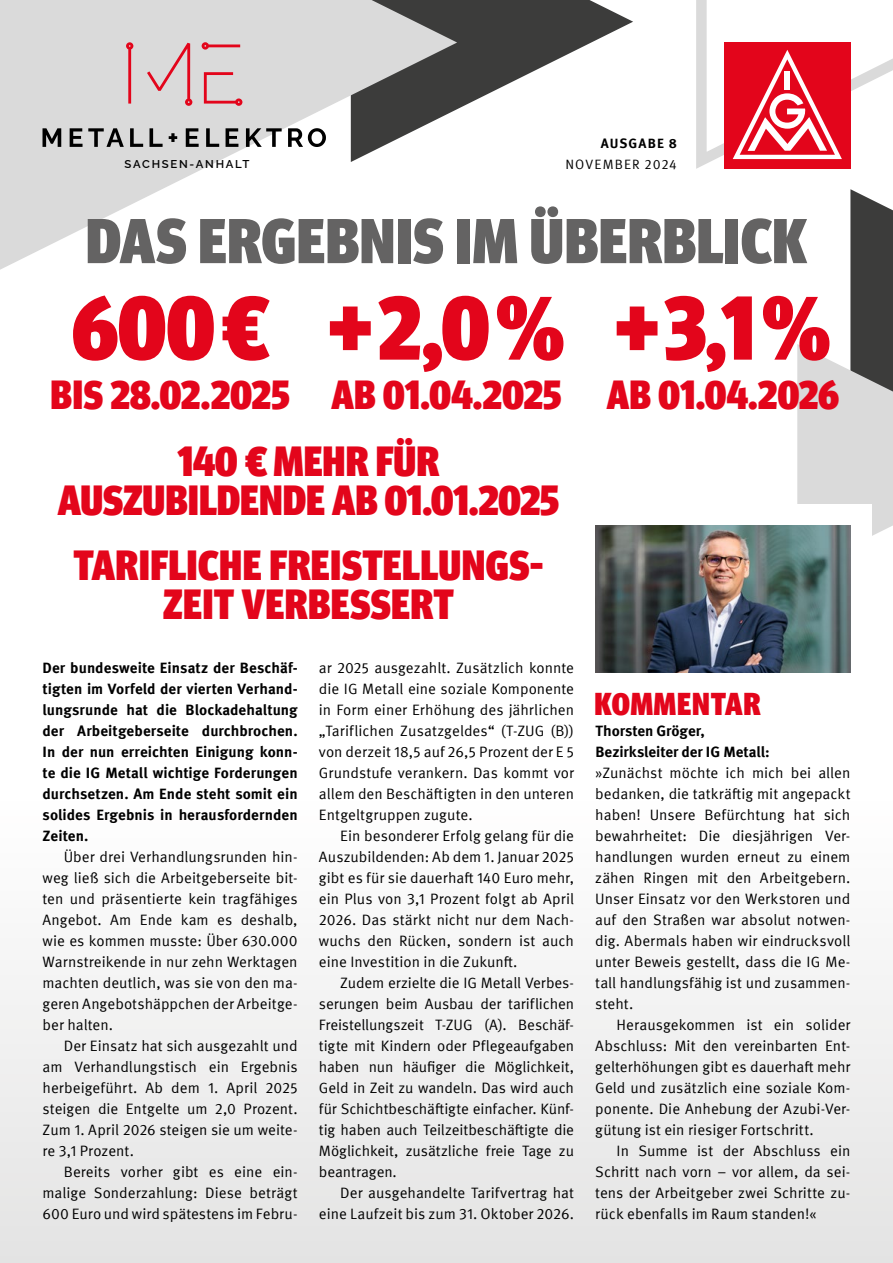
<style>
.page{position:relative;width:893px;height:1263px;background:#fff}
.page>*{position:absolute;margin:0;border:0;box-sizing:border-box;transform-origin:0 0}
.t1{font:900 condensed 90px "Meta Head IGM";color:#e3051b}
.t2{font:900 condensed 63.3px "Meta Head IGM";letter-spacing:.01em;color:#646363}
.t3{font:900 condensed 42px/39px "Meta Head IGM";letter-spacing:.005em;color:#e3051b;text-align:center}
.t4{font:900 condensed 40.5px "Meta Head IGM";letter-spacing:-.01em;color:#e3051b}
.t5{font:900 condensed 31.5px "Meta Head IGM";letter-spacing:.03em;color:#e3051b}
.t6{font:15px/21px "Meta IGM";color:#000;text-align:justify}
.t7{font:700 15px/21px "Meta IGM";color:#000}
.t8{font:13.5px "Meta IGM";letter-spacing:.08em;color:#000}
.t9{font:700 13.5px "Meta IGM";letter-spacing:.085em;color:#000}
.t10{font:600 11.4px "Raleway";letter-spacing:.15em;color:#000}
</style>
<div class="page">
<svg style="left:797px;top:189px;width:96px;height:347px"></svg>
<svg style="left:457px;top:0;width:176px;height:110px;fill:#3c3c3b"></svg>
<div style="left:0;top:799px;width:893px;height:464px;background:linear-gradient(to right,#f1f1f1,#f1f1f1)"></div>
<svg style="left:696px;top:0;width:197px;height:169px"></svg>
<div style="left:574px;top:505px;width:298px;height:84px;background:#fff"></div>
<img style="left:595px;top:526px;width:255px;height:147px">
<svg style="left:0;top:0;width:457px;height:270px;fill:#dadada"></svg>
<svg style="left:43px;top:128px;width:283px;height:19px;background:#959595"></svg>
<svg style="left:126px;top:42px;width:7px;height:62px"></svg>
<svg style="left:147px;top:43px;width:45px;height:63px;background:#dbbbbe"></svg>
<svg style="left:202px;top:42px;width:38px;height:8px"></svg>
<svg style="left:204px;top:72px;width:38px;height:34px"></svg>
<p class="t10" style="left:125px;top:155px;width:126px">SACHSEN-ANHALT</p>
<p class="t9" style="left:601px;top:132px;width:78px">AUSGABE 8</p>
<p class="t8" style="left:565px;top:154px;width:113px">NOVEMBER 2024</p>
<h2 class="t2" style="left:86px;top:190px;width:723px">DAS ERGEBNIS IM ÜBERBLICK</h2>
<h1 class="t1" style="left:72px;top:256px;width:760px">600€ +2,0% +3,1%</h1>
<h3 class="t4" style="left:51px;top:362px;width:241px">BIS 28.02.2025</h3>
<h3 class="t4" style="left:607px;top:362px;width:234px">AB 01.04.2026</h3>
<h3 class="t4" style="left:331px;top:362px;width:232px">AB 01.04.2025</h3>
<h3 class="t3" style="left:58px;top:439px;width:503px">140 € MEHR FÜR<br>AUSZUBILDENDE AB 01.01.2025</h3>
<h3 class="t3" style="left:74px;top:543px;width:471px">TARIFLICHE FREISTELLUNGS-<br>ZEIT VERBESSERT</h3>
<p class="t7" style="left:43px;top:656px;width:257px;text-align:justify">Der bundesweite Einsatz der Beschäf&shy;tigten im Vorfeld der vierten Verhand&shy;lungsrunde hat die Blockadehaltung der Arbeitgeberseite durchbrochen.<br>In der nun erreichten Einigung konn&shy;te die IG Metall wichtige Forderungen durchsetzen. Am Ende steht somit ein solides Ergebnis in herausfordernden Zeiten.</p>
<p class="t6" style="left:43px;top:845px;width:257px;text-indent:21px">Über drei Verhandlungsrunden hin&shy;weg ließ sich die Arbeitgeberseite bit&shy;ten und präsentierte kein tragfähiges Angebot. Am Ende kam es deshalb, wie es kommen musste: Über 630.000<br>Warnstreikende in nur zehn Werktagen machten deutlich, was sie von den ma&shy;geren Angebotshäppchen der Arbeitge&shy;ber halten.</p>
<p class="t6" style="left:43px;top:1034px;width:257px;text-indent:21px">Der Einsatz hat sich ausgezahlt und am Verhandlungstisch ein Ergebnis herbeigeführt. Ab dem 1. April 2025 steigen die Entgelte um 2,0 Prozent.<br>Zum 1. April 2026 steigen sie um weite&shy;re 3,1 Prozent.</p>
<p class="t6" style="left:43px;top:1160px;width:257px;text-indent:21px">Bereits vorher gibt es eine ein&shy;malige Sonderzahlung: Diese beträgt 600 Euro und wird spätestens im Febru-</p>
<p class="t6" style="left:319px;top:656px;width:257px">ar 2025 ausgezahlt. Zusätzlich konnte die IG Metall eine soziale Komponente in Form einer Erhöhung des jährlichen „Tariflichen Zusatzgeldes“ (T-ZUG (B)) von derzeit 18,5 auf 26,5 Prozent der E 5<br>Grundstufe verankern. Das kommt vor allem den Beschäftigten in den unteren Entgeltgruppen zugute.</p>
<p class="t6" style="left:319px;top:824px;width:257px;text-indent:21px">Ein besonderer Erfolg gelang für die Auszubildenden: Ab dem 1. Januar 2025 gibt es für sie dauerhaft 140 Euro mehr, ein Plus von 3,1 Prozent folgt ab April 2026. Das stärkt nicht nur dem Nach&shy;wuchs den Rücken, sondern ist auch eine Investition in die Zukunft.</p>
<p class="t6" style="left:319px;top:971px;width:257px;text-indent:21px">Zudem erzielte die IG Metall Verbes&shy;serungen beim Ausbau der tariflichen Freistellungszeit T-ZUG (A). Beschäf&shy;tigte mit Kindern oder Pflegeaufgaben haben nun häufiger die Möglichkeit, Geld in Zeit zu wandeln. Das wird auch für Schichtbeschäftigte einfacher. Künf&shy;tig haben auch Teilzeitbeschäftigte die Möglichkeit, zusätzliche freie Tage zu beantragen.</p>
<p class="t6" style="left:319px;top:1181px;width:257px;text-align:right">Der ausgehandelte Tarifvertrag hat eine Laufzeit bis zum 31. Oktober 2026.</p>
<h3 class="t5" style="left:594px;top:678px;width:168px">KOMMENTAR</h3>
<p class="t7" style="left:595px;top:719px;width:176px">Thorsten Gröger,<br>Bezirksleiter der IG Metall:</p>
<p class="t6" style="left:595px;top:761px;width:257px">»Zunächst möchte ich mich bei allen bedanken, die tatkräftig mit angepackt haben! Unsere Befürchtung hat sich bewahrheitet: Die diesjährigen Ver&shy;handlungen wurden erneut zu einem zähen Ringen mit den Arbeitgebern.<br>Unser Einsatz vor den Werkstoren und auf den Straßen war absolut notwen&shy;dig. Abermals haben wir eindrucksvoll unter Beweis gestellt, dass die IG Me&shy;tall handlungsfähig ist und zusammen&shy;steht.</p>
<p class="t6" style="left:595px;top:1013px;width:257px;text-indent:21px">Herausgekommen ist ein solider Abschluss: Mit den vereinbarten Ent&shy;gelterhöhungen gibt es dauerhaft mehr Geld und zusätzlich eine soziale Kom&shy;ponente. Die Anhebung der Azubi-Ver&shy;gütung ist ein riesiger Fortschritt.</p>
<p class="t6" style="left:595px;top:1139px;width:257px;text-indent:21px">In Summe ist der Abschluss ein Schritt nach vorn – vor allem, da sei&shy;tens der Arbeitgeber zwei Schritte zu&shy;rück ebenfalls im Raum standen!«</p>
</div>
